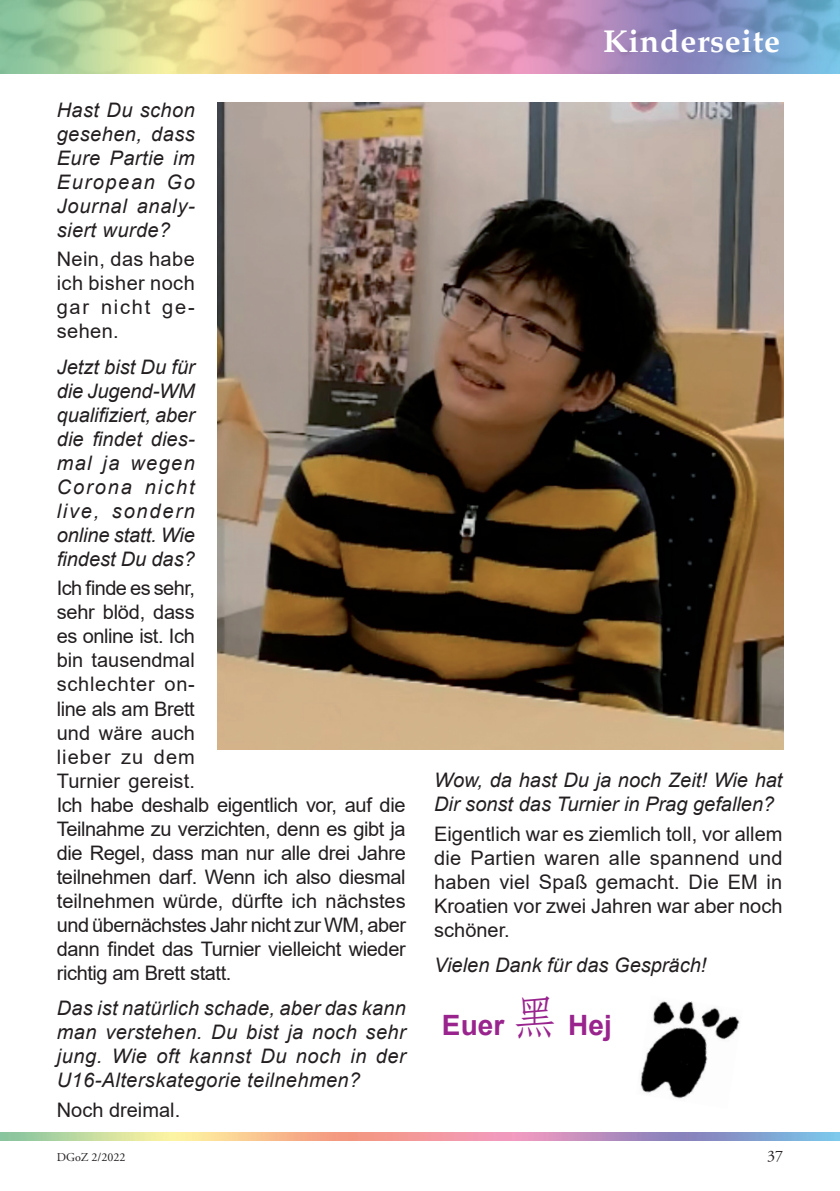
<style>
.page{position:relative;width:840px;height:1191px;background:#fff}
.page>*{position:absolute;margin:0;border:0;box-sizing:border-box;transform-origin:0 0}
.Kolumnentitel__recht{font:700 32px "Palatino";letter-spacing:.02em;color:#fff}
.Kindertext_lila{font:700 28px "Arial";color:#99248e}
.Kindertext{font:20px/24px "Arial";letter-spacing:-.02em;color:#231f20;text-align:justify}
.Kindertext-2{font:italic 20px/24px "Arial";letter-spacing:.02em;color:#231f20;text-align:justify}
.Kindertext-3{font:italic 20px/24px "Arial";color:#231f20}
.Kindertext-4{font:20px "Arial";color:#231f20}
.t1{font:16px "Adobe Garamond Pro";color:#231f20}
.t2{font:12px "Adobe Garamond Pro";color:#231f20}
.s1{font-family:"Adobe Fangsong Std";font-weight:400;font-size:46px}
</style>
<div class="page">
<img style="left:640px;top:1001px;width:100px;height:98px">
<img style="left:0;top:0;width:839px;height:74px">
<img style="left:217px;top:102px;width:565px;height:647px">
<p class="Kindertext-2" style="left:57px;top:98px;width:139px">Hast Du schon gesehen, dass Eure Partie im European Go Journal analy&shy;siert wurde?</p>
<p class="Kindertext" style="left:57px;top:247px;width:139px">Nein, das habe ich bisher noch gar nicht ge&shy;sehen.</p>
<p class="Kindertext-2" style="left:57px;top:355px;width:139px">Jetzt bist Du für die Jugend-WM qualifiziert, aber die findet dies&shy;mal ja wegen Corona nicht live, sondern online statt. Wie findest Du das?</p>
<p class="Kindertext" style="left:57px;top:576px;width:350px;text-align:left">Ich finde es sehr,<br>sehr blöd, dass<br>es online ist. Ich<br>bin tausendmal<br>schlechter on-<br>line als am Brett<br>und wäre auch<br>lieber zu dem<br>Turnier gereist.<br>Ich habe deshalb eigentlich vor, auf die<br>Teilnahme zu verzichten, denn es gibt ja die Regel, dass man nur alle drei Jahre teilnehmen darf. Wenn ich also diesmal teilnehmen würde, dürfte ich nächstes und übernächstes Jahr nicht zur WM, aber dann findet das Turnier vielleicht wieder richtig am Brett statt.</p>
<p class="Kindertext-2" style="left:57px;top:996px;width:350px">Das ist natürlich schade, aber das kann man verstehen. Du bist ja noch sehr jung. Wie oft kannst Du noch in der U16-Alterskategorie teilnehmen?</p>
<p class="Kindertext-4" style="left:57px;top:1095px;width:125px">Noch dreimal.</p>
<p class="Kolumnentitel__recht" style="left:602px;top:22px;width:179px">Kinderseite</p>
<p class="Kindertext-3" style="left:434px;top:768px;width:349px">Wow, da hast Du ja noch Zeit! Wie hat<br>Dir sonst das Turnier in Prag gefallen?</p>
<p class="Kindertext" style="left:434px;top:821px;width:350px">Eigentlich war es ziemlich toll, vor allem die Partien waren alle spannend und haben viel Spaß gemacht. Die EM in Kroatien vor zwei Jahren war aber noch schöner.</p>
<p class="Kindertext-3" style="left:434px;top:953px;width:273px">Vielen Dank für das Gespräch!</p>
<p class="Kindertext_lila" style="left:441px;top:1005px;width:171px">Euer <span class="s1">黑</span> Hej</p>
<p class="t2" style="left:57px;top:1150px;width:70px">DGoZ 2/2022</p>
<p class="t1" style="left:766px;top:1146px;width:17px">37</p>
</div>
